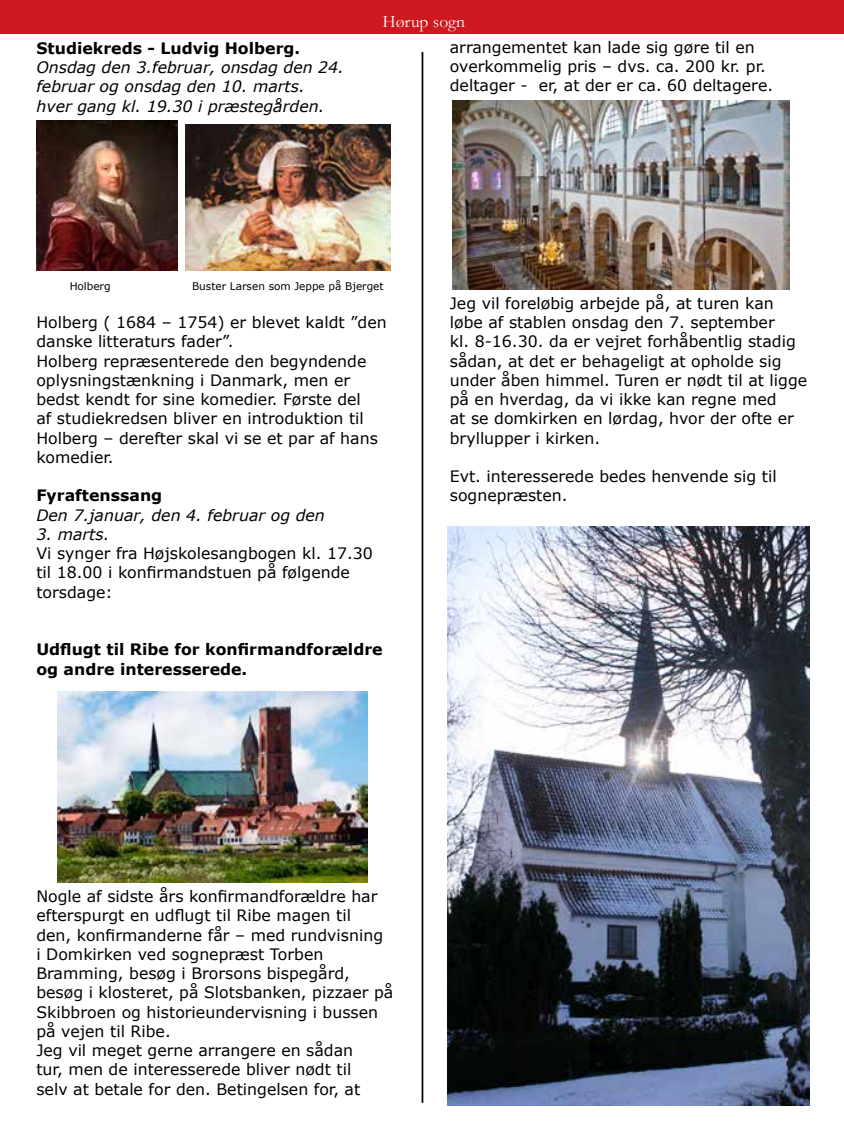
<style>
.page{position:relative;width:844px;height:1141px;background:#fff}
.page>*{position:absolute;margin:0;border:0;box-sizing:border-box;transform-origin:0 0}
.t1{font:17.5px "Garamond";color:#fff}
.t2{font:15.75px/19.2px "Verdana";color:#000}
.t3{font:italic 15.75px/19.2px "Verdana";color:#000}
.t4{font:700 15.75px/19.2px "Verdana";color:#000}
.t5{font:10.5px "Verdana";color:#000}
</style>
<div class="page">
<div style="left:0;top:0;width:843px;height:34px;background:#ce171e"></div>
<hr style="left:421px;top:52px;width:2px;height:1051px;background:#000">
<img style="left:37px;top:120px;width:140px;height:150px">
<img style="left:186px;top:125px;width:204px;height:145px">
<img style="left:57px;top:691px;width:310px;height:192px">
<img style="left:453px;top:101px;width:336px;height:189px">
<img style="left:447px;top:527px;width:362px;height:578px">
<p class="t4" style="left:36px;top:38px;width:265px">Studiekreds - Ludvig Holberg.</p>
<p class="t3" style="left:36px;top:58px;width:309px">Onsdag den 3.februar, onsdag den 24. februar og onsdag den 10. marts. hver gang kl. 19.30 i præstegården.</p>
<p class="t1" style="left:382px;top:10px;width:84px">Hørup sogn</p>
<p class="t2" style="left:449px;top:37px;width:325px">arrangementet kan lade sig gøre til en overkommelig pris – dvs. ca. 200 kr. pr. deltager - er, at der er ca. 60 deltagere.</p>
<p class="t5" style="left:70px;top:279px;width:42px">Holberg</p>
<p class="t5" style="left:192px;top:279px;width:193px">Buster Larsen som Jeppe på Bjerget</p>
<p class="t2" style="left:36px;top:313px;width:352px">Holberg ( 1684 – 1754) er blevet kaldt ”den danske litteraturs fader”.<br>Holberg repræsenterede den begyndende oplysningstænkning i Danmark, men er bedst kendt for sine komedier. Første del<br>af studiekredsen bliver en introduktion til Holberg – derefter skal vi se et par af hans komedier.</p>
<p class="t4" style="left:36px;top:486px;width:127px">Fyraftenssang</p>
<p class="t3" style="left:36px;top:505px;width:290px">Den 7.januar, den 4. februar og den</p>
<p class="t3" style="left:36px;top:524px;width:74px">3. marts.</p>
<p class="t2" style="left:36px;top:544px;width:338px">Vi synger fra Højskolesangbogen kl. 17.30 til 18.00 i konfirmandstuen på følgende torsdage:</p>
<p class="t4" style="left:36px;top:640px;width:347px">Udflugt til Ribe for konfirmandforældre og andre interesserede.</p>
<p class="t2" style="left:449px;top:293px;width:359px">Jeg vil foreløbig arbejde på, at turen kan løbe af stablen onsdag den 7. september<br>kl. 8-16.30. da er vejret forhåbentlig stadig sådan, at det er behageligt at opholde sig under åben himmel. Turen er nødt til at ligge på en hverdag, da vi ikke kan regne med<br>at se domkirken en lørdag, hvor der ofte er bryllupper i kirken.</p>
<p class="t2" style="left:449px;top:467px;width:328px">Evt. interesserede bedes henvende sig til sognepræsten.</p>
<p class="t2" style="left:36px;top:887px;width:358px">Nogle af sidste års konfirmandforældre har efterspurgt en udflugt til Ribe magen til<br>den, konfirmanderne får – med rundvisning<br>i Domkirken ved sognepræst Torben Bramming, besøg i Brorsons bispegård, besøg i klosteret, på Slotsbanken, pizzaer på Skibbroen og historieundervisning i bussen på vejen til Ribe.<br>Jeg vil meget gerne arrangere en sådan<br>tur, men de interesserede bliver nødt til<br>selv at betale for den. Betingelsen for, at</p>
</div>
